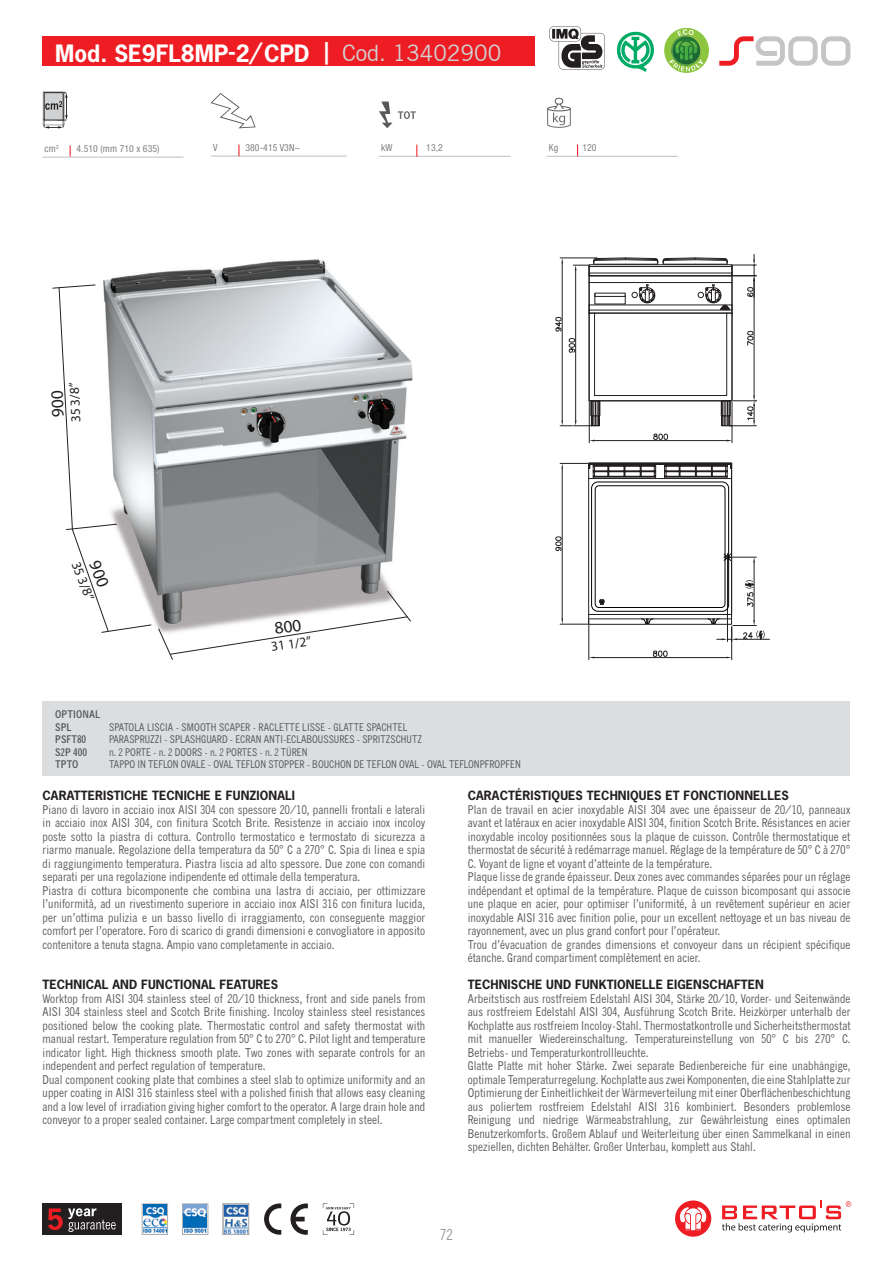
<style>
.page{position:relative;width:893px;height:1263px;background:#fff}
.page>*{position:absolute;margin:0;border:0;box-sizing:border-box;transform-origin:0 0}
.t1{font:700 22.5px "News Gothic Std";color:#fff}
.t2{font:condensed 15px "News Gothic MT Pro";color:#939598}
.t3{font:13.65px "Myriad";color:#231f20}
.t4{font:condensed 12px/13.5px "News Gothic MT Pro";letter-spacing:.01em;color:#57585a}
.t5{font:700 12px "News Gothic Std";letter-spacing:.01em;color:#231f20}
.t6{font:condensed 10.5px "News Gothic MT Pro";color:#57585a}
.t7{font:700 condensed 10.5px/12.6px "News Gothic MT Pro";color:#57585a}
.t8{font:condensed 9.75px "Helvetica Neue LT Std";letter-spacing:.01em;color:#808285}
.t9{font:condensed 5.7px "Helvetica Neue LT Std";color:#808285}
.s1{font-family:"News Gothic BT";font-weight:400;color:#d1d2d4}
</style>
<div class="page">
<svg style="left:719px;top:36px;width:131px;height:30px"></svg>
<div style="left:664px;top:28px;width:45px;height:45px;background:#8bc63e;border-radius:50%"></div>
<svg style="left:669px;top:29px;width:34px;height:42px"></svg>
<svg style="left:675px;top:1200px;width:36px;height:37px"></svg>
<svg style="left:680px;top:1207px;width:26px;height:23px"></svg>
<svg style="left:722px;top:1200px;width:129px;height:32px"></svg>
<div style="left:42px;top:1203px;width:80px;height:32px;background:#231f20"></div>
<svg style="left:48px;top:1208px;width:68px;height:24px"></svg>
<div style="left:182px;top:1203px;width:26px;height:32px;border:1px solid #a8a9ad"></div>
<img style="left:184px;top:1205px;width:23px;height:28px">
<div style="left:142px;top:1203px;width:26px;height:32px;border:1px solid #a8a9ad"></div>
<img style="left:143px;top:1205px;width:23px;height:28px">
<svg style="left:323px;top:1203px;width:31px;height:32px"></svg>
<img style="left:225px;top:1205px;width:22px;height:28px">
<div style="left:223px;top:1203px;width:26px;height:32px;border:1px solid #a8a9ad"></div>
<svg style="left:290px;top:1203px;width:18px;height:32px"></svg>
<svg style="left:264px;top:1203px;width:17px;height:32px"></svg>
<hr style="left:589px;top:625px;width:1px;height:35px;background:#231f20">
<hr style="left:731px;top:627px;width:1px;height:33px;background:#231f20">
<hr style="left:594px;top:657px;width:132px;height:1px;background:#231f20">
<svg style="left:653px;top:650px;width:15px;height:7px"></svg>
<hr style="left:737px;top:639px;width:32px;height:1px;background:#231f20">
<hr style="left:589px;top:402px;width:1px;height:41px;background:#231f20">
<hr style="left:732px;top:402px;width:1px;height:41px;background:#231f20">
<hr style="left:595px;top:440px;width:132px;height:1px;background:#231f20">
<svg style="left:653px;top:433px;width:15px;height:7px"></svg>
<svg style="left:555px;top:463px;width:210px;height:178px"></svg>
<div style="left:591px;top:482px;width:138px;height:130px;border:1px solid #000;border-radius:6px"></div>
<div style="left:595px;top:485px;width:130px;height:123px;border:1px solid #000;border-radius:4px"></div>
<svg style="left:555px;top:254px;width:201px;height:172px"></svg>
<img style="left:103px;top:259px;width:310px;height:370px">
<div style="left:43px;top:36px;width:608px;height:30px;background:#ee1d23"></div>
<div style="left:43px;top:702px;width:807px;height:74px;background:#dcdddf"></div>
<div style="left:535px;top:24px;width:122px;height:57px;background:#fff"></div>
<svg style="left:616px;top:31px;width:39px;height:41px"></svg>
<svg style="left:549px;top:26px;width:56px;height:44px"></svg>
<hr style="left:547px;top:156px;width:33px;height:1px;background:#bcbdc0">
<hr style="left:580px;top:156px;width:32px;height:1px;background:#bcbdc0">
<svg style="left:612px;top:156px;width:12px;height:1px"></svg>
<hr style="left:624px;top:156px;width:54px;height:1px;background:#bcbdc0">
<hr style="left:379px;top:156px;width:45px;height:1px;background:#bcbdc0">
<hr style="left:424px;top:156px;width:86px;height:1px;background:#bcbdc0">
<svg style="left:416px;top:145px;width:1px;height:12px"></svg>
<hr style="left:211px;top:156px;width:32px;height:1px;background:#bcbdc0">
<hr style="left:243px;top:156px;width:104px;height:1px;background:#bcbdc0">
<svg style="left:547px;top:103px;width:24px;height:25px"></svg>
<div style="left:555px;top:98px;width:8px;height:7px;border:1px solid #57585a;border-radius:50%"></div>
<svg style="left:210px;top:93px;width:46px;height:35px"></svg>
<svg style="left:379px;top:102px;width:37px;height:26px"></svg>
<div style="left:43px;top:92px;width:21px;height:33px;border:1px solid #a8a9ad"></div>
<div style="left:44px;top:92px;width:20px;height:28px;border:1px solid #231f20"></div>
<svg style="left:44px;top:93px;width:24px;height:36px"></svg>
<hr style="left:43px;top:157px;width:31px;height:1px;background:#bcbdc0">
<hr style="left:74px;top:157px;width:109px;height:1px;background:#bcbdc0">
<svg style="left:70px;top:145px;width:1px;height:12px"></svg>
<svg style="left:52px;top:284px;width:100px;height:349px"></svg>
<svg style="left:158px;top:591px;width:253px;height:69px"></svg>
<h1 class="t1" style="left:55px;top:38px;width:447px">Mod. SE9FL8MP-2/CPD | <span class="s1">Cod. 13402900</span></h1>
<p class="t8" style="left:45px;top:143px;width:13px">cm</p>
<p class="t8" style="left:213px;top:142px;width:6px">V</p>
<p class="t8" style="left:245px;top:142px;width:57px">380-415 V3N~</p>
<p class="t8" style="left:381px;top:142px;width:13px">kW</p>
<p class="t8" style="left:426px;top:142px;width:18px">13,2</p>
<p class="t8" style="left:549px;top:142px;width:11px">Kg</p>
<p class="t8" style="left:582px;top:142px;width:16px">120</p>
<p class="t9" style="left:56px;top:144px;width:4px">2</p>
<p class="t8" style="left:77px;top:143px;width:85px">4.510 (mm 710 x 635)</p>
<p class="t3" style="left:69px;top:423px;width:42px;rotate:-92deg">35 3/8”</p>
<p class="t3" style="left:82px;top:560px;width:42px;rotate:69deg">35 3/8”</p>
<p class="t3" style="left:270px;top:640px;width:42px;rotate:-9deg">31 1/2”</p>
<p class="t7" style="left:55px;top:708px;width:47px">OPTIONAL<br>SPL</p>
<p class="t6" style="left:109px;top:721px;width:300px">SPATOLA LISCIA - SMOOTH SCAPER - RACLETTE LISSE - GLATTE SPACHTEL</p>
<p class="t7" style="left:55px;top:733px;width:32px">PSFT80</p>
<p class="t6" style="left:109px;top:733px;width:314px">PARASPRUZZI - SPLASHGUARD - ECRAN ANTI-ECLABOUSSURES - SPRITZSCHUTZ</p>
<p class="t7" style="left:55px;top:745px;width:33px">S2P 400</p>
<p class="t6" style="left:109px;top:746px;width:200px">n. 2 PORTE - n. 2 DOORS - n. 2 PORTES - n. 2 TÜREN</p>
<p class="t7" style="left:55px;top:758px;width:24px">TPTO</p>
<p class="t6" style="left:109px;top:758px;width:413px">TAPPO IN TEFLON OVALE - OVAL TEFLON STOPPER - BOUCHON DE TEFLON OVAL - OVAL TEFLONPFROPFEN</p>
<p class="t5" style="left:43px;top:788px;width:254px">CARATTERISTICHE TECNICHE E FUNZIONALI</p>
<p class="t4" style="left:43px;top:803px;width:384px">Piano di lavoro in acciaio inox AISI 304 con spessore 20/10, pannelli frontali e laterali in acciaio inox AISI 304, con finitura Scotch Brite. Resistenze in acciaio inox incoloy poste sotto la piastra di cottura. Controllo termostatico e termostato di sicurezza a riarmo manuale. Regolazione della temperatura da 50° C a 270° C. Spia di linea e spia di raggiungimento temperatura. Piastra liscia ad alto spessore. Due zone con comandi separati per una regolazione indipendente ed ottimale della temperatura.<br>Piastra di cottura bicomponente che combina una lastra di acciaio, per ottimizzare l’uniformità, ad un rivestimento superiore in acciaio inox AISI 316 con finitura lucida, per un’ottima pulizia e un basso livello di irraggiamento, con conseguente maggior comfort per l’operatore. Foro di scarico di grandi dimensioni e convogliatore in apposito contenitore a tenuta stagna. Ampio vano completamente in acciaio.</p>
<p class="t5" style="left:43px;top:977px;width:237px">TECHNICAL AND FUNCTIONAL FEATURES</p>
<p class="t4" style="left:43px;top:992px;width:384px">Worktop from AISI 304 stainless steel of 20/10 thickness, front and side panels from AISI 304 stainless steel and Scotch Brite finishing. Incoloy stainless steel resistances positioned below the cooking plate. Thermostatic control and safety thermostat with manual restart. Temperature regulation from 50° C to 270° C. Pilot light and temperature indicator light. High thickness smooth plate. Two zones with separate controls for an independent and perfect regulation of temperature.<br>Dual component cooking plate that combines a steel slab to optimize uniformity and an upper coating in AISI 316 stainless steel with a polished finish that allows easy cleaning and a low level of irradiation giving higher comfort to the operator. A large drain hole and conveyor to a proper sealed container. Large compartment completely in steel.</p>
<p class="t5" style="left:468px;top:788px;width:323px">CARACTÉRISTIQUES TECHNIQUES ET FONCTIONNELLES</p>
<p class="t4" style="left:468px;top:803px;width:384px">Plan de travail en acier inoxydable AISI 304 avec une épaisseur de 20/10, panneaux avant et latéraux en acier inoxydable AISI 304, finition Scotch Brite. Résistances en acier inoxydable incoloy positionnées sous la plaque de cuisson. Contrôle thermostatique et thermostat de sécurité à redémarrage manuel. Réglage de la température de 50° C à 270° C. Voyant de ligne et voyant d’atteinte de la température.<br>Plaque lisse de grande épaisseur. Deux zones avec commandes séparées pour un réglage indépendant et optimal de la température. Plaque de cuisson bicomposant qui associe une plaque en acier, pour optimiser l’uniformité, à un revêtement supérieur en acier inoxydable AISI 316 avec finition polie, pour un excellent nettoyage et un bas niveau de rayonnement, avec un plus grand confort pour l’opérateur.<br>Trou d’évacuation de grandes dimensions et convoyeur dans un récipient spécifique étanche. Grand compartiment complètement en acier.</p>
<p class="t5" style="left:468px;top:977px;width:298px">TECHNISCHE UND FUNKTIONELLE EIGENSCHAFTEN</p>
<p class="t4" style="left:468px;top:992px;width:384px">Arbeitstisch aus rostfreiem Edelstahl AISI 304, Stärke 20/10, Vorder- und Seitenwände aus rostfreiem Edelstahl AISI 304, Ausführung Scotch Brite. Heizkörper unterhalb der Kochplatte aus rostfreiem Incoloy-Stahl. Thermostatkontrolle und Sicherheitsthermostat mit manueller Wiedereinschaltung. Temperatureinstellung von 50° C bis 270° C.<br>Betriebs- und Temperaturkontrollleuchte.<br>Glatte Platte mit hoher Stärke. Zwei separate Bedienbereiche für eine unabhängige, optimale Temperaturregelung. Kochplatte aus zwei Komponenten, die eine Stahlplatte zur Optimierung der Einheitlichkeit der Wärmeverteilung mit einer Oberflächenbeschichtung aus poliertem rostfreiem Edelstahl AISI 316 kombiniert. Besonders problemlose Reinigung und niedrige Wärmeabstrahlung, zur Gewährleistung eines optimalen Benutzerkomforts. Großem Ablauf und Weiterleitung über einen Sammelkanal in einen speziellen, dichten Behälter. Großer Unterbau, komplett aus Stahl.</p>
<p class="t2" style="left:440px;top:1226px;width:14px">72</p>
</div>
